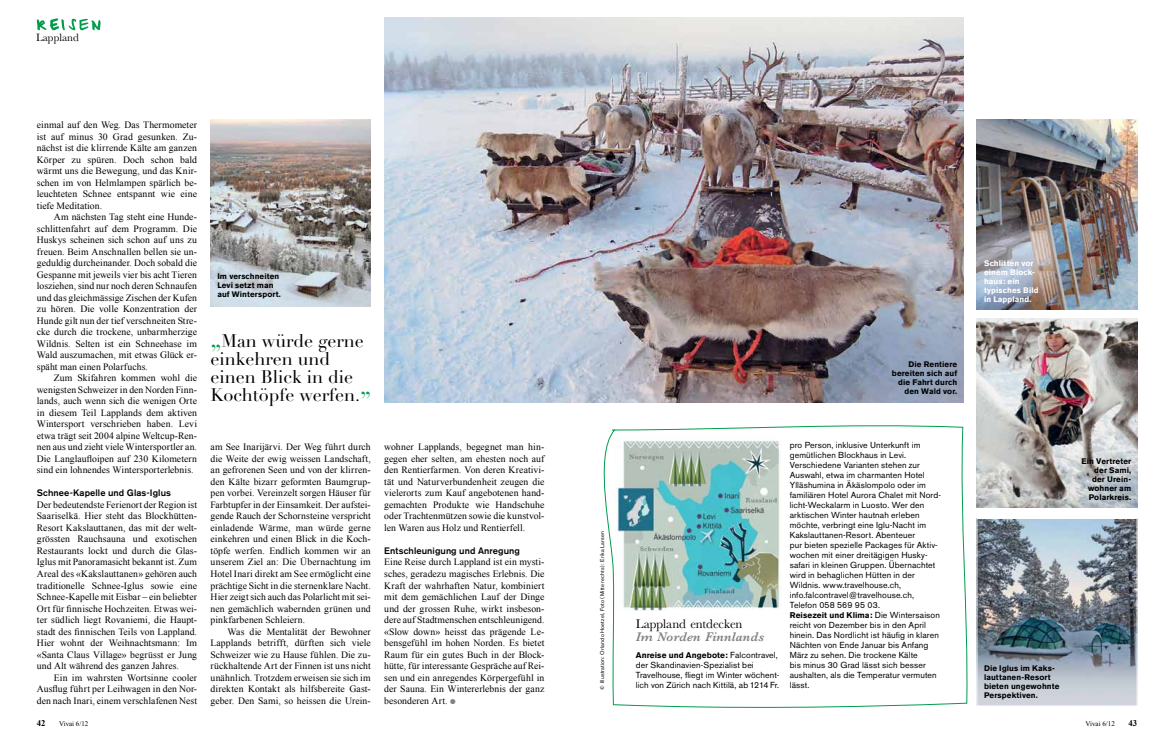
<style>
.page{position:relative;width:1174px;height:749px;background:#fff}
.page>*{position:absolute;margin:0;border:0;box-sizing:border-box;transform-origin:0 0}
.t1{font:18px/18px "Didot LH";color:#000}
.t2{font:13px "M Baskerville";letter-spacing:-.005em;color:#000}
.t3{font:italic 600 13px "M Baskerville";letter-spacing:.005em;color:#808285}
.t4{font:11px "M Baskerville";color:#000}
.t5{font:9.7px/11.5px "Times New Roman";letter-spacing:.01em;color:#000;text-align:justify}
.t6{font:500 9.3px "Akzidenz Grotesk BE";letter-spacing:.01em;color:#000}
.t7{font:8.7px/10px "Akzidenz Grotesk BE";letter-spacing:.015em;color:#000}
.t8{font:700 8.7px "Times New Roman";color:#000}
.t9{font:700 8.2px "Akzidenz Grotesk BE";letter-spacing:.015em;color:#000}
.t10{font:700 8px/9px "Akzidenz Grotesk BE";letter-spacing:.015em;color:#000;text-align:right}
.t11{font:700 8px/9px "Akzidenz Grotesk BE";letter-spacing:.015em;color:#fff}
.t12{font:7px "Times New Roman";color:#000}
.t13{font:5.5px "Akzidenz Grotesk BE";letter-spacing:.03em;color:#000}
.s1{font-size:25px;color:#009c4c}
.s2{color:#808285}
.s3{font-weight:400;font-size:8.7px}
</style>
<div class="page">
<img style="left:978px;top:520px;width:157px;height:184px">
<div style="left:976px;top:518px;width:161px;height:188px;border:1px solid #fff"></div>
<img style="left:384px;top:17px;width:579px;height:385px">
<img style="left:211px;top:119px;width:159px;height:187px">
<img style="left:977px;top:318px;width:160px;height:189px">
<img style="left:977px;top:119px;width:160px;height:190px">
<svg style="left:603px;top:425px;width:365px;height:283px"></svg>
<svg style="left:37px;top:18px;width:64px;height:12px"></svg>
<p class="t4" style="left:36px;top:31px;width:44px">Lappland</p>
<p class="t5" style="left:37px;top:119px;width:162px">einmal auf den Weg. Das Thermometer ist auf minus 30 Grad gesunken. Zu&shy;nächst ist die klirrende Kälte am ganzen Körper zu spüren. Doch schon bald wärmt uns die Bewegung, und das Knir&shy;schen im von Helmlampen spärlich be&shy;leuchteten Schnee entspannt wie eine tiefe Meditation.</p>
<p class="t5" style="left:37px;top:211px;width:162px;text-indent:17px">Am nächsten Tag steht eine Hunde&shy;schlittenfahrt auf dem Programm. Die Huskys scheinen sich schon auf uns zu freuen. Beim Anschnallen bellen sie un&shy;geduldig durcheinander. Doch sobald die Gespanne mit jeweils vier bis acht Tieren losziehen, sind nur noch deren Schnaufen und das gleichmässige Zischen der Kufen zu hören. Die volle Konzentration der Hunde gilt nun der tief verschneiten Stre&shy;cke durch die trockene, unbarmherzige Wildnis. Selten ist ein Schneehase im Wald auszumachen, mit etwas Glück er&shy;späht man einen Polarfuchs.</p>
<p class="t5" style="left:37px;top:372px;width:162px;text-indent:17px">Zum Skifahren kommen wohl die wenigsten Schweizer in den Norden Finn&shy;lands, auch wenn sich die wenigen Orte in diesem Teil Lapplands dem aktiven Wintersport verschrieben haben. Levi etwa trägt seit 2004 alpine Weltcup-Ren&shy;nen aus und zieht viele Wintersportler an.<br>Die Langlaufloipen auf 230 Kilometern sind ein lohnendes Wintersporterlebnis.</p>
<p class="t6" style="left:37px;top:487px;width:136px">Schnee-Kapelle und Glas-Iglus</p>
<p class="t5" style="left:37px;top:498px;width:162px">Der bedeutendste Ferienort der Region ist Saariselkä. Hier steht das Blockhütten-Resort Kakslauttanen, das mit der welt&shy;grössten Rauchsauna und exotischen Restaurants lockt und durch die Glas-Iglus mit Panoramasicht bekannt ist. Zum Areal des «Kakslauttanen» gehören auch traditionelle Schnee-Iglus sowie eine Schnee-Kapelle mit Eisbar – ein beliebter Ort für finnische Hochzeiten. Etwas wei&shy;ter südlich liegt Rovaniemi, die Haupt&shy;stadt des finnischen Teils von Lappland.<br>Hier wohnt der Weihnachtsmann: Im «Santa Claus Village» begrüsst er Jung und Alt während des ganzen Jahres.</p>
<p class="t5" style="left:37px;top:671px;width:162px;text-indent:17px">Ein im wahrsten Wortsinne cooler Ausflug führt per Leihwagen in den Nor&shy;den nach Inari, einem verschlafenen Nest</p>
<p class="t10" style="left:217px;top:272px;width:65px;text-align:left">Im verschneiten<br>Levi setzt man auf Wintersport.</p>
<h1 class="t1" style="left:210px;top:332px;width:162px"><span class="s1">„</span>Man würde gerne einkehren und einen Blick in die<br>Kochtöpfe werfen.<sup>„</sup></h1>
<p class="t5" style="left:210px;top:441px;width:162px">am See Inarijärvi. Der Weg führt durch die Weite der ewig weissen Landschaft, an gefrorenen Seen und von der klirren&shy;den Kälte bizarr geformten Baumgrup&shy;pen vorbei. Vereinzelt sorgen Häuser für Farbtupfer in der Einsamkeit. Der aufstei&shy;gende Rauch der Schornsteine verspricht einladende Wärme, man würde gerne einkehren und einen Blick in die Koch&shy;töpfe werfen. Endlich kommen wir an unserem Ziel an: Die Übernachtung im Hotel Inari direkt am See ermöglicht eine prächtige Sicht in die sternenklare Nacht.<br>Hier zeigt sich auch das Polarlicht mit sei&shy;nen gemächlich wabernden grünen und pinkfarbenen Schleiern.</p>
<p class="t5" style="left:210px;top:625px;width:162px;text-indent:17px">Was die Mentalität der Bewohner Lapplands betrifft, dürften sich viele Schweizer wie zu Hause fühlen. Die zu&shy;rückhaltende Art der Finnen ist uns nicht unähnlich. Trotzdem erweisen sie sich im direkten Kontakt als hilfsbereite Gast&shy;geber. Den Sami, so heissen die Urein-</p>
<p class="t5" style="left:384px;top:441px;width:162px">wohner Lapplands, begegnet man hin&shy;gegen eher selten, am ehesten noch auf den Rentierfarmen. Von deren Kreativi&shy;tät und Naturverbundenheit zeugen die vielerorts zum Kauf angebotenen hand&shy;gemachten Produkte wie Handschuhe oder Trachtenmützen sowie die kunstvol&shy;len Waren aus Holz und Rentierfell.</p>
<p class="t6" style="left:384px;top:545px;width:137px">Entschleunigung und Anregung</p>
<p class="t5" style="left:384px;top:556px;width:162px">Eine Reise durch Lappland ist ein mysti&shy;sches, geradezu magisches Erlebnis. Die Kraft der wahrhaften Natur, kombiniert mit dem gemächlichen Lauf der Dinge und der grossen Ruhe, wirkt insbeson&shy;dere auf Stadtmenschen entschleunigend. «Slow down» heisst das prägende Le&shy;bensgefühl im hohen Norden. Es bietet Raum für ein gutes Buch in der Block&shy;hütte, für interessante Gespräche auf Rei&shy;sen und ein anregendes Körpergefühl in der Sauna. Ein Wintererlebnis der ganz besonderen Art. <span class="s2">●</span></p>
<p class="t13" style="left:599px;top:689px;width:159px;rotate:-90deg">© Illustration: Orlando Hoetzel, Foto (Mitte rechts): Erika Larsen</p>
<p class="t10" style="left:892px;top:360px;width:67px">Die Rentiere bereiten sich auf die Fahrt durch den Wald vor.</p>
<h2 class="t2" style="left:635px;top:615px;width:108px">Lappland entdecken</h2>
<h2 class="t3" style="left:635px;top:628px;width:130px">Im Norden Finnlands</h2>
<p class="t9" style="left:635px;top:650px;width:144px">Anreise und Angebote: <span class="s3">Falcontravel,</span></p>
<p class="t7" style="left:635px;top:659px;width:145px">der Skandinavien-Spezialist bei<br>Travelhouse, fliegt im Winter wöchent&shy;lich von Zürich nach Kittilä, ab 1214 Fr.</p>
<p class="t7" style="left:789px;top:439px;width:153px">pro Person, inklusive Unterkunft im gemütlichen Blockhaus in Levi.<br>Verschiedene Varianten stehen zur Auswahl, etwa im charmanten Hotel Ylläshumina in Äkäslompolo oder im familiären Hotel Aurora Chalet mit Nord&shy;licht-Weckalarm in Luosto. Wer den arktischen Winter hautnah erleben möchte, verbringt eine Iglu-Nacht im Kakslauttanen-Resort. Abenteuer<br>pur bieten spezielle Packages für Aktiv&shy;wochen mit einer dreitägigen Husky&shy;safari in kleinen Gruppen. Übernachtet wird in behaglichen Hütten in der Wildnis. www.travelhouse.ch, info.falcontravel@travelhouse.ch, Telefon 058 569 95 03.</p>
<p class="t9" style="left:789px;top:610px;width:152px">Reisezeit und Klima: <span class="s3">Die Wintersaison</span></p>
<p class="t7" style="left:789px;top:619px;width:151px">reicht von Dezember bis in den April hinein. Das Nordlicht ist häufig in klaren<br>Nächten von Ende Januar bis Anfang<br>März zu sehen. Die trockene Kälte<br>bis minus 30 Grad lässt sich besser aushalten, als die Temperatur vermuten lässt.</p>
<p class="t11" style="left:984px;top:258px;width:56px">Schlitten vor einem Block&shy;haus: ein typisches Bild in Lappland.</p>
<p class="t10" style="left:1081px;top:457px;width:51px">Ein Vertreter der Sami, der Urein&shy;wohner am<br>Polarkreis.</p>
<p class="t10" style="left:984px;top:664px;width:77px;text-align:left">Die Iglus im Kaks&shy;lauttanen-Resort bieten ungewohnte<br>Perspektiven.</p>
<p class="t8" style="left:37px;top:716px;width:10px">42</p>
<p class="t12" style="left:59px;top:718px;width:31px">Vivai 6/12</p>
<p class="t12" style="left:1085px;top:718px;width:31px">Vivai 6/12</p>
<p class="t8" style="left:1128px;top:716px;width:10px">43</p>
</div>
